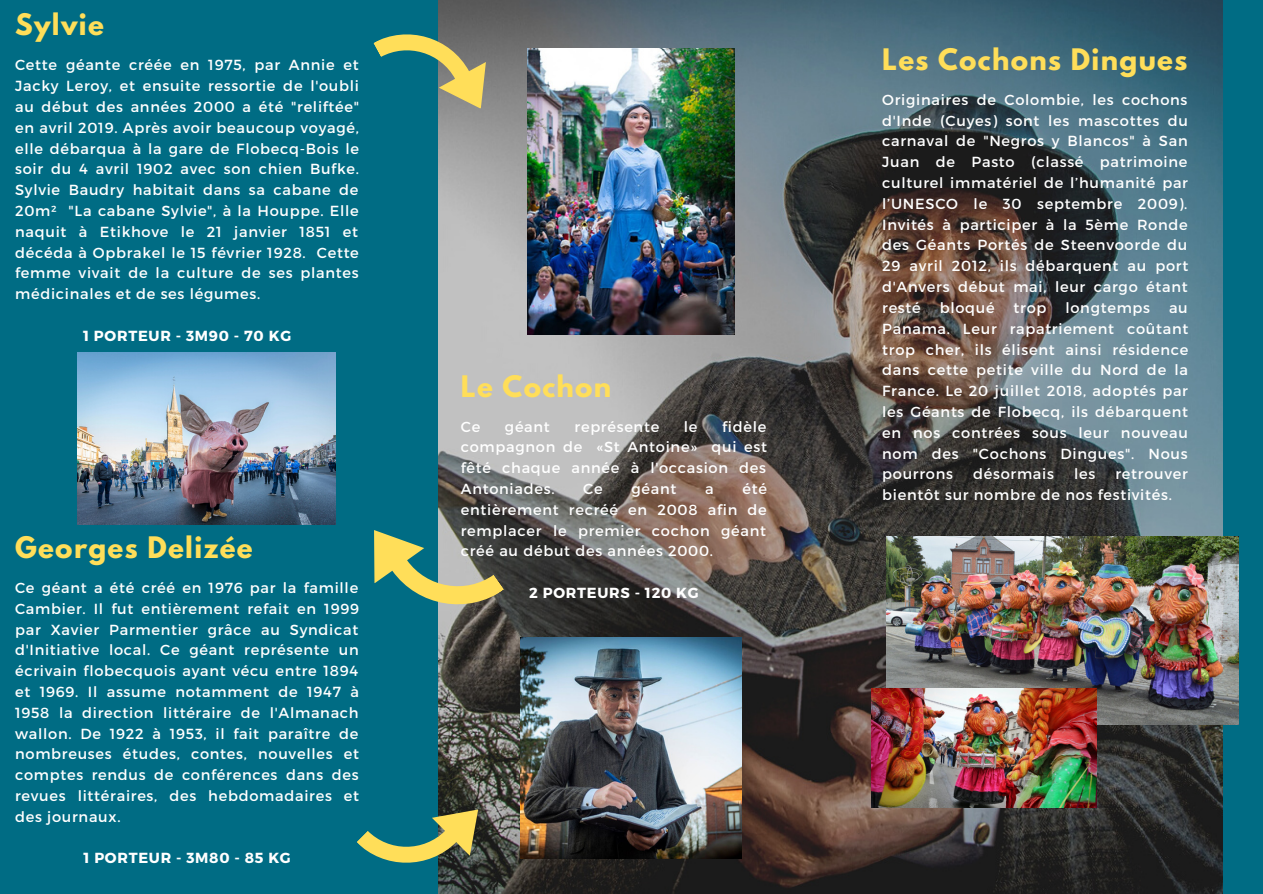
<style>
.page{position:relative;width:1263px;height:894px;background:#fff}
.page>*{position:absolute;margin:0;border:0;box-sizing:border-box;transform-origin:0 0}
.t1{font:700 26.25px "League Spartan";letter-spacing:.05em;color:#ffde59}
.t2{font:14.55px/20.9px "Montserrat";letter-spacing:.05em;color:#fff;text-align:justify}
.t3{font:700 14.55px "Montserrat";letter-spacing:.05em;color:#fff}
</style>
<div class="page">
<div style="left:0;top:0;width:1263px;height:893px;background:#006c84"></div>
<img style="left:439px;top:0;width:784px;height:893px">
<img style="left:77px;top:352px;width:259px;height:172px">
<img style="left:528px;top:48px;width:207px;height:286px">
<img style="left:520px;top:636px;width:222px;height:222px">
<img style="left:886px;top:536px;width:352px;height:188px">
<img style="left:871px;top:688px;width:225px;height:118px">
<svg style="left:373px;top:0;width:131px;height:139px"></svg>
<svg style="left:374px;top:488px;width:130px;height:160px"></svg>
<svg style="left:357px;top:764px;width:140px;height:129px"></svg>
<h1 class="t1" style="left:15px;top:12px;width:90px">Sylvie</h1>
<p class="t2" style="left:15px;top:54px;width:345px">Cette géante créée en 1975, par Annie et</p>
<p class="t2" style="left:15px;top:75px;width:346px">Jacky Leroy, et ensuite ressortie de l'oubli au début des années 2000 a été "reliftée" en avril 2019. Après avoir beaucoup voyagé, elle débarqua à la gare de Flobecq-Bois le soir du 4 avril 1902 avec son chien Bufke.<br>Sylvie Baudry habitait dans sa cabane de 20m² "La cabane Sylvie", à la Houppe. Elle naquit à Etikhove le 21 janvier 1851 et décéda à Opbrakel le 15 février 1928. Cette femme vivait de la culture de ses plantes médicinales et de ses légumes.</p>
<p class="t3" style="left:83px;top:326px;width:210px">1 PORTEUR - 3M90 - 70 KG</p>
<h1 class="t1" style="left:15px;top:534px;width:239px">Georges Delizée</h1>
<p class="t2" style="left:15px;top:576px;width:346px">Ce géant a été créé en 1976 par la famille Cambier. Il fut entièrement refait en 1999 par Xavier Parmentier grâce au Syndicat d'Initiative local. Ce géant représente un écrivain flobecquois ayant vécu entre 1894 et 1969. Il assume notamment de 1947 à 1958 la direction littéraire de l'Almanach wallon. De 1922 à 1953, il fait paraître de nombreuses études, contes, nouvelles et comptes rendus de conférences dans des revues littéraires, des hebdomadaires et des journaux.</p>
<p class="t3" style="left:83px;top:848px;width:209px">1 PORTEUR - 3M80 - 85 KG</p>
<h1 class="t1" style="left:461px;top:373px;width:152px">Le Cochon</h1>
<p class="t2" style="left:461px;top:415px;width:308px;text-indent:261px">fidèle compagnon de «St Antoine» qui est fêté chaque année à l'occasion des Antoniades.</p>
<p class="t2" style="left:461px;top:415px;width:21px">Ce</p>
<p class="t2" style="left:505px;top:415px;width:46px">géant</p>
<p class="t2" style="left:575px;top:415px;width:86px">représente</p>
<p class="t2" style="left:684px;top:415px;width:15px">le</p>
<p class="t2" style="left:461px;top:477px;width:308px;text-indent:282px">été entièrement recréé en 2008 afin de remplacer le premier cochon géant créé au début des années 2000.</p>
<p class="t3" style="left:529px;top:583px;width:171px">2 PORTEURS - 120 KG</p>
<p class="t2" style="left:583px;top:477px;width:21px">Ce</p>
<p class="t2" style="left:631px;top:477px;width:46px">géant</p>
<p class="t2" style="left:705px;top:477px;width:10px">a</p>
<h1 class="t1" style="left:882px;top:46px;width:307px">Les Cochons Dingues</h1>
<p class="t2" style="left:882px;top:88px;width:308px">Originaires de Colombie, les cochons d'Inde (Cuyes) sont les mascottes du carnaval de "Negros y Blancos" à San Juan de Pasto (classé patrimoine culturel immatériel de l’humanité par l’UNESCO le 30 septembre 2009).<br>Invités à participer à la 5ème Ronde des Géants Portés de Steenvoorde du 29 avril 2012, ils débarquent au port d'Anvers début mai, leur cargo étant resté</p>
<p class="t2" style="left:940px;top:296px;width:57px">bloqué</p>
<p class="t2" style="left:1014px;top:296px;width:34px">trop</p>
<p class="t2" style="left:1065px;top:296px;width:86px">longtemps</p>
<p class="t2" style="left:882px;top:296px;width:308px;text-indent:287px">au Panama. Leur rapatriement coûtant trop cher, ils élisent ainsi résidence dans cette petite ville du Nord de la France. Le 20 juillet 2018, adoptés par les Géants de Flobecq, ils débarquent en nos contrées sous leur nouveau nom des "Cochons Dingues". Nous pourrons</p>
<p class="t2" style="left:973px;top:463px;width:82px">désormais</p>
<p class="t2" style="left:1074px;top:463px;width:23px">les</p>
<p class="t2" style="left:882px;top:463px;width:307px;text-indent:233px">retrouver bientôt sur nombre de nos festivités.</p>
</div>
